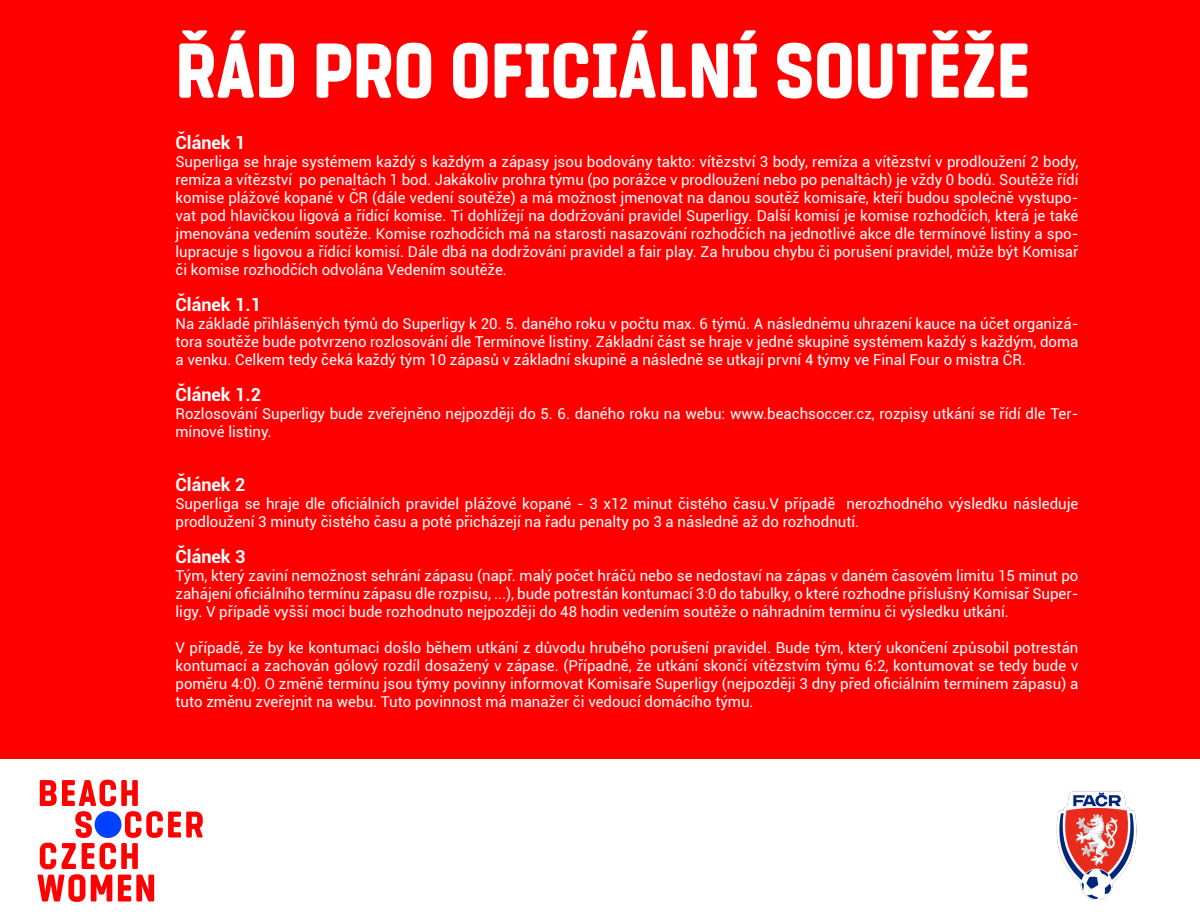
<style>
.page{position:relative;width:1200px;height:915px;background:#f00}
.page>*{position:absolute;margin:0;border:0;box-sizing:border-box;transform-origin:0 0}
.t1{font:78px "BC Dres Four";color:#fff}
.t2{font:700 18px "Roboto";color:#fff}
.t3{font:15px/18px "Roboto";color:#fff;text-align:justify}
</style>
<div class="page">
<div style="left:0;top:759px;width:1200px;height:156px;background:#fff"></div>
<svg style="left:37px;top:780px;width:166px;height:122px"></svg>
<img style="left:1056px;top:791px;width:81px;height:109px">
<h1 class="t1" style="left:175px;top:27px;width:857px">ŘÁD PRO OFICIÁLNÍ SOUTĚŽE</h1>
<p class="t2" style="left:176px;top:129px;width:71px">Článek 1</p>
<p class="t3" style="left:176px;top:152px;width:904px">Superliga se hraje systémem každý s každým a zápasy jsou bodovány takto: vítězství 3 body, remíza a vítězství v prodloužení 2 body, remíza a vítězství po penaltách 1 bod. Jakákoliv prohra týmu (po porážce v prodloužení nebo po penaltách) je vždy 0 bodů. Soutěže řídí komise plážové kopané v ČR (dále vedení soutěže) a má možnost jmenovat na danou soutěž komisaře, kteří budou společně vystupo&shy;vat pod hlavičkou ligová a řídící komise. Ti dohlížejí na dodržování pravidel Superligy. Další komisí je komise rozhodčích, která je také jmenována vedením soutěže. Komise rozhodčích má na starosti nasazování rozhodčích na jednotlivé akce dle termínové listiny a spo&shy;lupracuje s ligovou a řídící komisí. Dále dbá na dodržování pravidel a fair play. Za hrubou chybu či porušení pravidel, může být Komisař či komise rozhodčích odvolána Vedením soutěže.</p>
<p class="t2" style="left:176px;top:291px;width:87px">Článek 1.1</p>
<p class="t3" style="left:176px;top:314px;width:904px">Na základě přihlášených týmů do Superligy k 20. 5. daného roku v počtu max. 6 týmů. A následnému uhrazení kauce na účet organizá&shy;tora soutěže bude potvrzeno rozlosování dle Termínové listiny. Základní část se hraje v jedné skupině systémem každý s každým, doma a venku. Celkem tedy čeká každý tým 10 zápasů v základní skupině a následně se utkají první 4 týmy ve Final Four o mistra ČR.</p>
<p class="t2" style="left:176px;top:381px;width:87px">Článek 1.2</p>
<p class="t3" style="left:176px;top:404px;width:904px">Rozlosování Superligy bude zveřejněno nejpozději do 5. 6. daného roku na webu: www.beachsoccer.cz, rozpisy utkání se řídí dle Ter&shy;mínové listiny.</p>
<p class="t2" style="left:176px;top:471px;width:71px">Článek 2</p>
<p class="t3" style="left:176px;top:494px;width:904px">Superliga se hraje dle oficiálních pravidel plážové kopané - 3 x12 minut čistého času.V případě nerozhodného výsledku následuje prodloužení 3 minuty čistého času a poté přicházejí na řadu penalty po 3 a následně až do rozhodnutí.</p>
<p class="t2" style="left:176px;top:543px;width:71px">Článek 3</p>
<p class="t3" style="left:176px;top:566px;width:904px">Tým, který zaviní nemožnost sehrání zápasu (např. malý počet hráčů nebo se nedostaví na zápas v daném časovém limitu 15 minut po zahájení oficiálního termínu zápasu dle rozpisu, ...), bude potrestán kontumací 3:0 do tabulky, o které rozhodne příslušný Komisař Super&shy;ligy. V případě vyšší moci bude rozhodnuto nejpozději do 48 hodin vedením soutěže o náhradním termínu či výsledku utkání.</p>
<p class="t3" style="left:176px;top:638px;width:905px">V případě, že by ke kontumaci došlo během utkání z důvodu hrubého porušení pravidel. Bude tým, který ukončení způsobil potrestán kontumací a zachován gólový rozdíl dosažený v zápase. (Případně, že utkání skončí vítězstvím týmu 6:2, kontumovat se tedy bude v poměru 4:0). O změně termínu jsou týmy povinny informovat Komisaře Superligy (nejpozději 3 dny před oficiálním termínem zápasu) a tuto změnu zveřejnit na webu. Tuto povinnost má manažer či vedoucí domácího týmu.</p>
</div>
